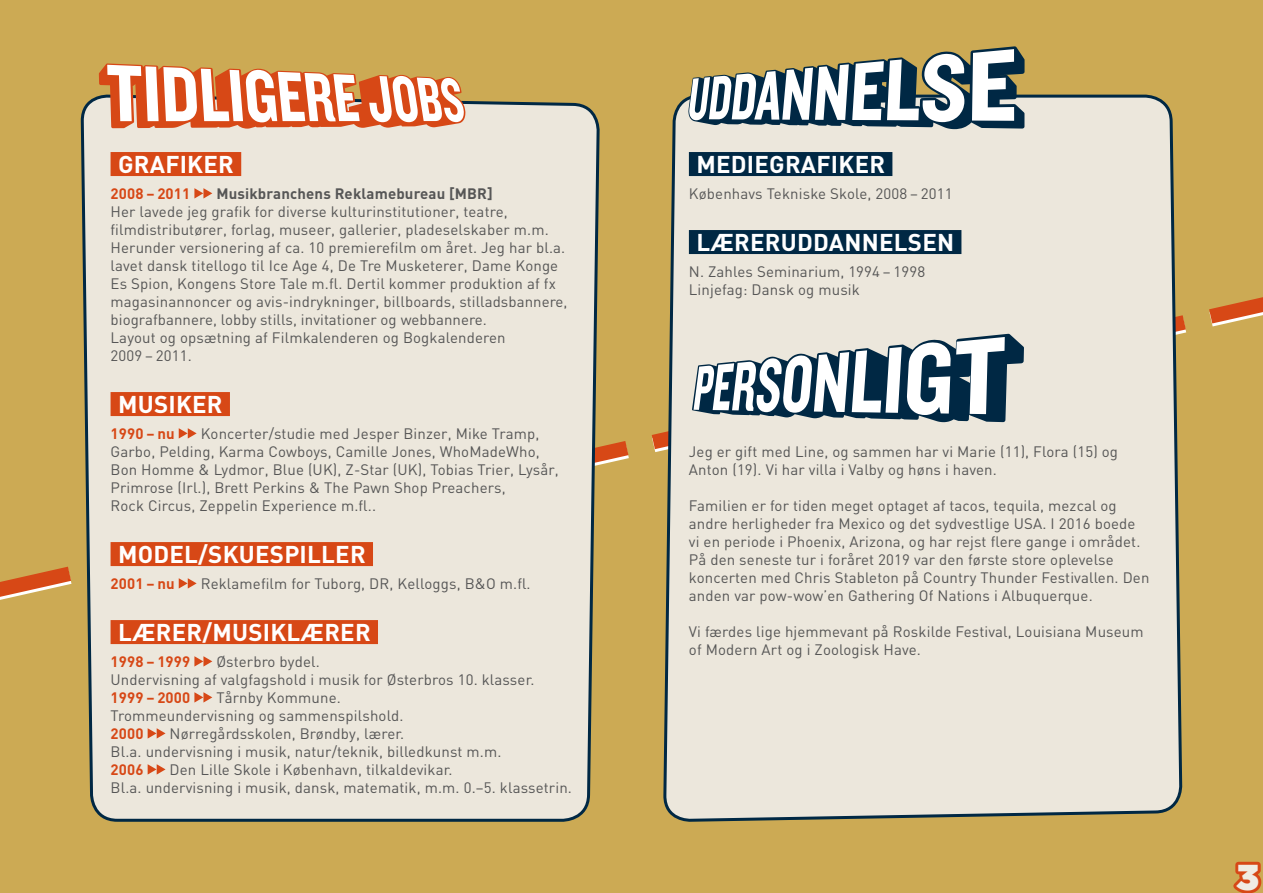
<style>
.page{position:relative;width:1263px;height:893px;background:#ccaa54}
.page>*{position:absolute;margin:0;border:0;box-sizing:border-box;transform-origin:0 0}
.t1{font:900 36px "Gotham";color:#f0ece3}
.t2{font:700 24px "DIN";letter-spacing:.01em;color:#fff}
.t3{font:15px/18px "DIN";letter-spacing:.01em;color:#565656}
.t4{font:700 15px "DIN";letter-spacing:.01em;color:#d74816}
.t5{font:700 15px "DIN";letter-spacing:.01em;color:#565656}
</style>
<div class="page">
<svg style="left:0;top:567px;width:71px;height:33px"></svg>
<svg style="left:601px;top:441px;width:28px;height:24px"></svg>
<svg style="left:1184px;top:322px;width:2px;height:11px"></svg>
<svg style="left:1209px;top:297px;width:54px;height:29px"></svg>
<div style="left:82px;top:74px;width:519px;height:748px;background:#ece7dc"></div>
<div style="left:664px;top:59px;width:520px;height:763px;background:#ece7dc"></div>
<div style="left:111px;top:152px;width:130px;height:24px;background:#d74816"></div>
<div style="left:111px;top:392px;width:119px;height:24px;background:#d74816"></div>
<div style="left:111px;top:542px;width:262px;height:24px;background:#d74816"></div>
<div style="left:111px;top:620px;width:267px;height:24px;background:#d74816"></div>
<svg style="left:194px;top:188px;width:18px;height:11px"></svg>
<svg style="left:179px;top:428px;width:18px;height:11px"></svg>
<svg style="left:94px;top:541px;width:103px;height:48px"></svg>
<svg style="left:194px;top:656px;width:18px;height:11px"></svg>
<svg style="left:194px;top:692px;width:18px;height:11px"></svg>
<svg style="left:148px;top:728px;width:18px;height:11px"></svg>
<svg style="left:148px;top:764px;width:18px;height:11px"></svg>
<div style="left:689px;top:152px;width:203px;height:24px;background:#002844"></div>
<div style="left:689px;top:230px;width:272px;height:24px;background:#002844"></div>
<svg style="left:1233px;top:861px;width:29px;height:32px"></svg>
<svg style="left:99px;top:63px;width:366px;height:66px"></svg>
<svg style="left:688px;top:46px;width:336px;height:83px"></svg>
<svg style="left:652px;top:334px;width:423px;height:118px"></svg>
<h2 class="t2" style="left:118px;top:149px;width:117px">GRAFIKER</h2>
<p class="t4" style="left:111px;top:183px;width:81px">2008 – 2011</p>
<p class="t5" style="left:216px;top:183px;width:278px">Musikbranchens Reklamebureau [MBR]</p>
<p class="t3" style="left:111px;top:202px;width:458px">Her lavede jeg grafik for diverse kulturinstitutioner, teatre, filmdistributører, forlag, museer, gallerier, pladeselskaber m.m.<br>Herunder versionering af ca. 10 premierefilm om året. Jeg har bl.a. lavet dansk titellogo til Ice Age 4, De Tre Musketerer, Dame Konge Es Spion, Kongens Store Tale m.fl. Dertil kommer produktion af fx magasinannoncer og avis-indrykninger, billboards, stilladsbannere, biografbannere, lobby stills, invitationer og webbannere.<br>Layout og opsætning af Filmkalenderen og Bogkalenderen<br>2009 – 2011.</p>
<h2 class="t2" style="left:118px;top:389px;width:106px">MUSIKER</h2>
<p class="t4" style="left:111px;top:423px;width:66px">1990 – nu</p>
<p class="t3" style="left:111px;top:424px;width:450px;text-indent:90px">Koncerter/studie med Jesper Binzer, Mike Tramp, Garbo, Pelding, Karma Cowboys, Camille Jones, WhoMadeWho, Bon Homme &amp; Lydmor, Blue (UK), Z-Star (UK), Tobias Trier, Lysår, Primrose (Irl.), Brett Perkins &amp; The Pawn Shop Preachers,<br>Rock Circus, Zeppelin Experience m.fl..</p>
<h2 class="t2" style="left:118px;top:539px;width:249px">MODEL/SKUESPILLER</h2>
<p class="t4" style="left:111px;top:573px;width:66px">2001 – nu</p>
<p class="t3" style="left:201px;top:574px;width:331px">Reklamefilm for Tuborg, DR, Kelloggs, B&amp;O m.fl.</p>
<h2 class="t2" style="left:118px;top:617px;width:254px">LÆRER/MUSIKLÆRER</h2>
<p class="t4" style="left:111px;top:651px;width:81px">1998 – 1999</p>
<p class="t3" style="left:111px;top:652px;width:425px;text-indent:106px">Østerbro bydel.<br>Undervisning af valgfagshold i musik for Østerbros 10. klasser.</p>
<p class="t4" style="left:111px;top:687px;width:81px">1999 – 2000</p>
<p class="t3" style="left:111px;top:688px;width:295px;text-indent:106px">Tårnby Kommune.<br>Trommeundervisning og sammenspilshold.</p>
<p class="t4" style="left:111px;top:723px;width:35px">2000</p>
<p class="t3" style="left:111px;top:724px;width:392px;text-indent:59px">Nørregårdsskolen, Brøndby, lærer.<br>Bl.a. undervisning i musik, natur/teknik, billedkunst m.m.</p>
<p class="t4" style="left:111px;top:759px;width:35px">2006</p>
<p class="t3" style="left:111px;top:760px;width:463px;text-indent:59px">Den Lille Skole i København, tilkaldevikar.<br>Bl.a. undervisning i musik, dansk, matematik, m.m. 0.–5. klassetrin.</p>
<h2 class="t2" style="left:696px;top:149px;width:190px">MEDIEGRAFIKER</h2>
<p class="t3" style="left:689px;top:184px;width:265px">Københavs Tekniske Skole, 2008 – 2011</p>
<h2 class="t2" style="left:696px;top:227px;width:259px">LÆRERUDDANNELSEN</h2>
<p class="t3" style="left:689px;top:262px;width:238px">N. Zahles Seminarium, 1994 – 1998<br>Linjefag: Dansk og musik</p>
<p class="t3" style="left:689px;top:442px;width:431px">Jeg er gift med Line, og sammen har vi Marie (11), Flora (15) og<br>Anton (19). Vi har villa i Valby og høns i haven.</p>
<p class="t3" style="left:689px;top:496px;width:462px">Familien er for tiden meget optaget af tacos, tequila, mezcal og andre herligheder fra Mexico og det sydvestlige USA. I 2016 boede vi en periode i Phoenix, Arizona, og har rejst flere gange i området.<br>På den seneste tur i foråret 2019 var den første store oplevelse koncerten med Chris Stableton på Country Thunder Festivallen. Den anden var pow-wow’en Gathering Of Nations i Albuquerque.</p>
<p class="t3" style="left:689px;top:622px;width:456px">Vi færdes lige hjemmevant på Roskilde Festival, Louisiana Museum of Modern Art og i Zoologisk Have.</p>
<h1 class="t1" style="left:1236px;top:856px;width:24px">3</h1>
</div>
